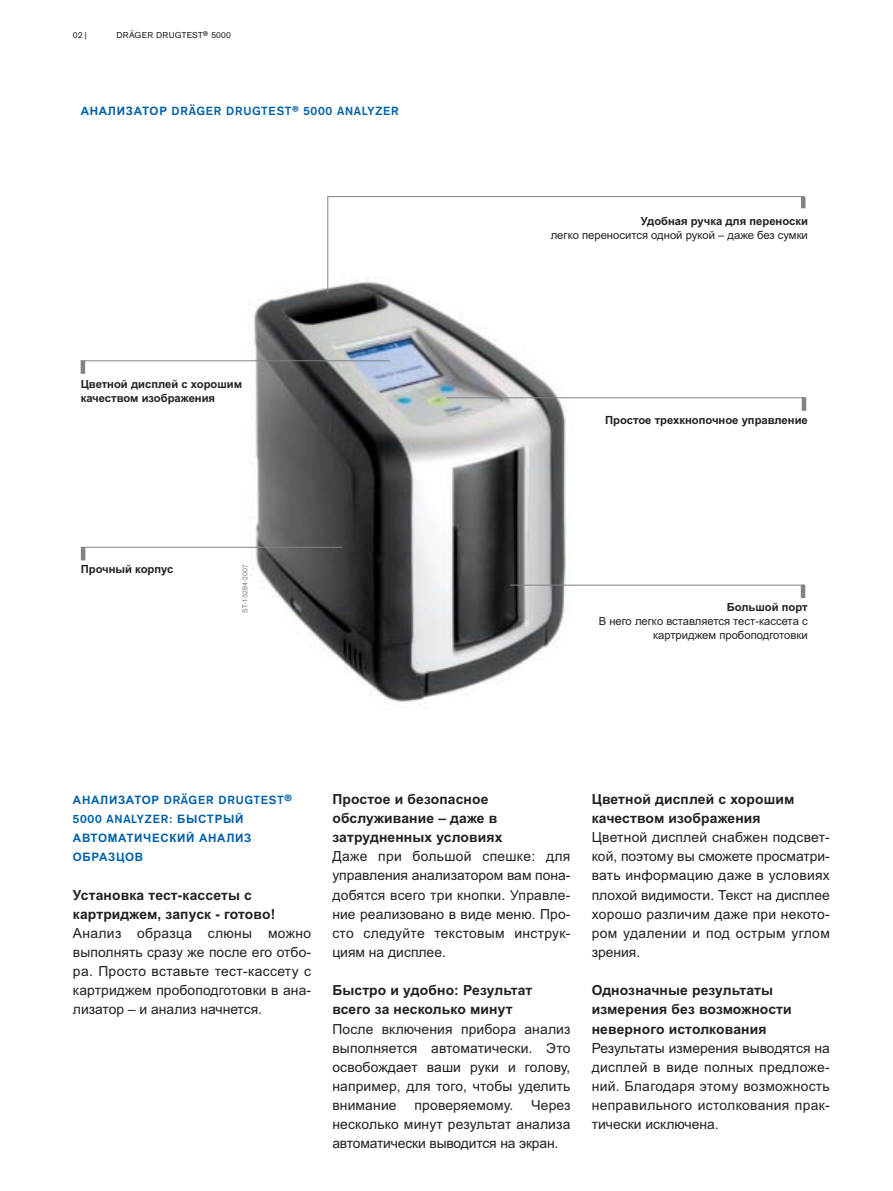
<style>
.page{position:relative;width:893px;height:1191px;background:#fff}
.page>*{position:absolute;margin:0;border:0;box-sizing:border-box;transform-origin:0 0}
.t1{font:13.8px/19.2px "Arial";letter-spacing:.005em;color:#231f20;text-align:justify}
.t2{font:700 13.8px/19.2px "Arial";letter-spacing:.01em;color:#231f20}
.t3{font:700 12.3px/19.2px "Draeger San";letter-spacing:.055em;color:#0060a9}
.t4{font:700 11.7px/19.2px "Arial";letter-spacing:.055em;color:#0060a9}
.t5{font:700 11.25px/14.2px "Arial";color:#231f20}
.t6{font:11.25px/14.2px "Arial";color:#231f20;text-align:right}
.t7{font:9px "Draeger San";letter-spacing:.025em;color:#231f20}
.t8{font:9px "Draeger San Tab";color:#231f20}
.t9{font:7.5px "Draeger San";letter-spacing:.025em;color:#808285}
.s1{font-family:"Arial";font-size:11.7px}
.s2{font-size:10.5px}
</style>
<div class="page">
<img style="left:236px;top:288px;width:336px;height:414px">
<hr style="left:81px;top:360px;width:4px;height:14px;background:#808285">
<hr style="left:81px;top:360px;width:309px;height:1px;background:#808285">
<hr style="left:81px;top:547px;width:4px;height:13px;background:#808285">
<hr style="left:81px;top:547px;width:261px;height:1px;background:#808285">
<hr style="left:802px;top:397px;width:4px;height:14px;background:#808285">
<hr style="left:447px;top:397px;width:359px;height:1px;background:#808285">
<hr style="left:801px;top:585px;width:4px;height:13px;background:#808285">
<hr style="left:510px;top:585px;width:295px;height:1px;background:#808285">
<svg style="left:327px;top:196px;width:478px;height:97px"></svg>
<p class="t8" style="left:73px;top:30px;width:17px">02|</p>
<p class="t7" style="left:117px;top:32px;width:116px">DRÄGER DRUGTEST® 5000</p>
<p class="t3" style="left:81px;top:101px;width:320px"><span class="s1">АНАЛИЗАТОР</span> DRÄGER DRUGTEST<span class="s2">®</span> 5000 ANALYZER</p>
<p class="t5" style="left:81px;top:379px;width:163px">Цветной дисплей с хорошим качеством изображения</p>
<p class="t5" style="left:81px;top:564px;width:94px">Прочный корпус</p>
<p class="t9" style="left:242px;top:612px;width:50px;rotate:-90deg">ST-13284-2007</p>
<p class="t5" style="left:641px;top:216px;width:169px">Удобная ручка для переноски</p>
<p class="t6" style="left:551px;top:228px;width:259px">легко переносится одной рукой – даже без сумки</p>
<p class="t5" style="left:605px;top:415px;width:204px">Простое трехкнопочное управление</p>
<p class="t5" style="left:727px;top:601px;width:82px">Большой порт</p>
<p class="t6" style="left:599px;top:614px;width:210px">В него легко вставляется тест-кассета с картриджем пробоподготовки</p>
<p class="t3" style="left:73px;top:790px;width:221px"><span class="s1">АНАЛИЗАТОР</span> DRÄGER DRUGTEST®<br>5000 ANALYZER: <span class="s1">БЫСТРЫЙ</span></p>
<p class="t4" style="left:73px;top:830px;width:180px">АВТОМАТИЧЕСКИЙ АНАЛИЗ<br>ОБРАЗЦОВ</p>
<p class="t2" style="left:73px;top:887px;width:204px">Установка тест-кассеты с картриджем, запуск - готово!</p>
<p class="t1" style="left:73px;top:923px;width:240px">Анализ образца слюны можно выполнять сразу же после его отбо&shy;ра. Просто вставьте тест-кассету с картриджем пробоподготовки в ана&shy;лизатор – и анализ начнется.</p>
<p class="t2" style="left:332px;top:792px;width:172px">Простое и безопасное обслуживание – даже в затрудненных условиях</p>
<p class="t1" style="left:332px;top:847px;width:240px">Даже при большой спешке: для управления анализатором вам пона&shy;добятся всего три кнопки. Управле&shy;ние реализовано в виде меню. Про&shy;сто следуйте текстовым инструк&shy;циям на дисплее.</p>
<p class="t2" style="left:332px;top:983px;width:202px">Быстро и удобно: Результат всего за несколько минут</p>
<p class="t1" style="left:332px;top:1019px;width:240px">После включения прибора анализ выполняется автоматически. Это освобождает ваши руки и голову, например, для того, чтобы уделить внимание</p>
<p class="t1" style="left:332px;top:1095px;width:240px;text-indent:199px">Через несколько минут результат анализа автоматически выводится на экран.</p>
<p class="t1" style="left:415px;top:1095px;width:100px">проверяемому.</p>
<p class="t2" style="left:592px;top:792px;width:204px">Цветной дисплей с хорошим качеством изображения</p>
<p class="t1" style="left:592px;top:828px;width:240px">Цветной дисплей снабжен подсвет&shy;кой, поэтому вы сможете просматри&shy;вать информацию даже в условиях плохой видимости. Текст на дисплее хорошо различим даже при некото&shy;ром удалении и под острым углом зрения.</p>
<p class="t2" style="left:592px;top:983px;width:201px">Однозначные результаты измерения без возможности неверного истолкования</p>
<p class="t1" style="left:592px;top:1038px;width:240px">Результаты измерения выводятся на дисплей в виде полных предложе&shy;ний. Благодаря этому возможность неправильного истолкования прак&shy;тически исключена.</p>
</div>
